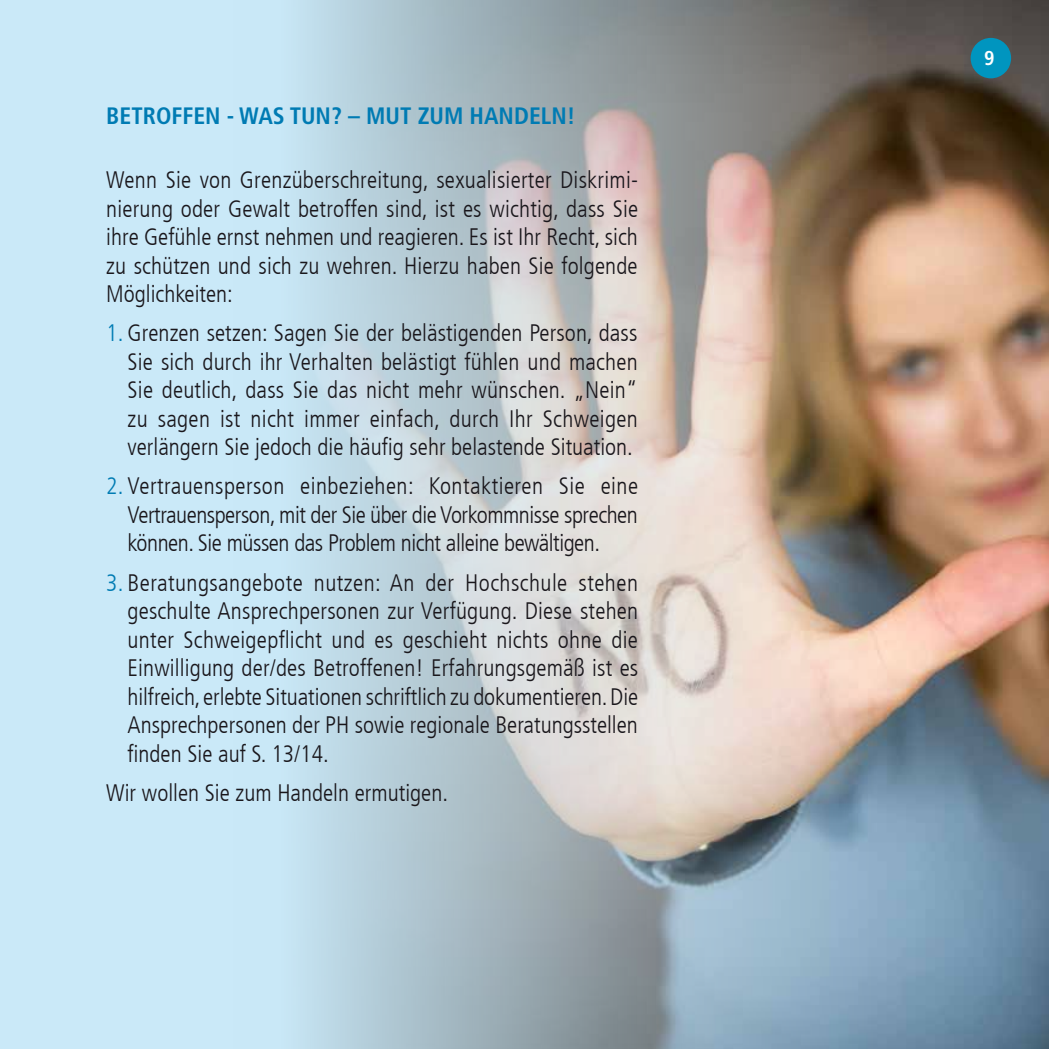
<style>
.page{position:relative;width:1049px;height:1049px;background:#cae9f8}
.page>*{position:absolute;margin:0;border:0;box-sizing:border-box;transform-origin:0 0}
.t1{font:300 condensed 23.75px/28.5px "Frutiger LT Com";color:#1a171c;text-align:justify}
.t2{font:700 condensed 23.75px "Frutiger LT Com";color:#007bb3}
.t3{font:700 condensed 20px "Frutiger LT Com";color:#fff}
.s1{color:#007bb3}
</style>
<div class="page">
<img style="left:307px;top:0;width:742px;height:1049px">
<div style="left:970px;top:38px;width:41px;height:40px;background:#0095bf;border-radius:50%"></div>
<p class="t2" style="left:106px;top:102px;width:471px">BETROFFEN - WAS TUN? – MUT ZUM HANDELN!</p>
<p class="t1" style="left:106px;top:166px;width:533px">Wenn Sie von Grenzüberschreitung, sexualisierter Diskrimi&shy;nierung oder Gewalt betroffen sind, ist es wichtig, dass Sie ihre Gefühle ernst nehmen und reagieren. Es ist Ihr Recht, sich zu schützen und sich zu wehren. Hierzu haben Sie folgende Möglichkeiten:</p>
<p class="t1" style="left:128px;top:319px;width:512px;text-indent:-21px"><span class="s1">1.</span> Grenzen setzen: Sagen Sie der belästigenden Person, dass Sie sich durch ihr Verhalten belästigt fühlen und machen Sie deutlich, dass Sie das nicht mehr wünschen. „Nein“ zu sagen ist nicht immer einfach, durch Ihr Schweigen verlängern Sie jedoch die häufig sehr belastende Situation.</p>
<p class="t1" style="left:128px;top:472px;width:512px;text-indent:-21px"><span class="s1">2.</span> Vertrauensperson einbeziehen: Kontaktieren Sie eine Vertrauensperson, mit der Sie über die Vorkommnisse sprechen können. Sie müssen das Problem nicht alleine bewältigen.</p>
<p class="t1" style="left:128px;top:568px;width:512px;text-indent:-21px"><span class="s1">3.</span> Beratungsangebote nutzen: An der Hochschule stehen geschulte Ansprechpersonen zur Verfügung. Diese stehen unter Schweigepflicht und es geschieht nichts ohne die Einwilligung der/des Betroffenen! Erfahrungsgemäß ist es hilfreich, erlebte Situationen schriftlich zu dokumentieren. Die Ansprechpersonen der PH sowie regionale Beratungsstellen finden Sie auf S. 13/14.</p>
<p class="t1" style="left:106px;top:778px;width:343px">Wir wollen Sie zum Handeln ermutigen.</p>
<p class="t3" style="left:984px;top:46px;width:12px">9</p>
</div>
